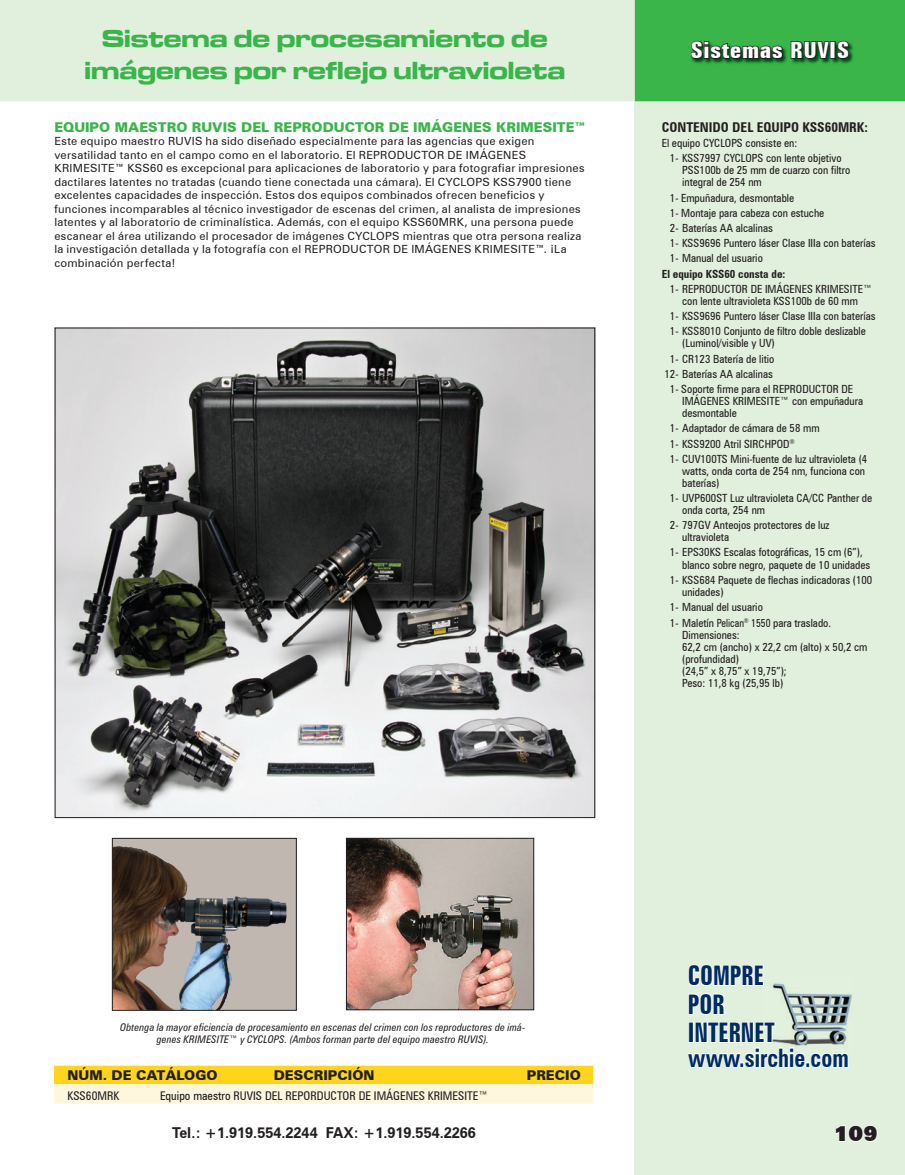
<style>
.page{position:relative;width:905px;height:1175px;background:#fff}
.page>*{position:absolute;margin:0;border:0;box-sizing:border-box;transform-origin:0 0}
.t1{font:700 extra-condensed 27px/28.5px "Zurich BT";color:#002c62;scale:.96 1}
.t2{font:25.5px/31.5px "Microgramma D Bold Exte";color:#3ab54a;text-align:center}
.t3{font:700 condensed 25.5px "Zurich BT";color:#002c62;scale:.87 1}
.t4{font:700 extra-condensed 22.5px "Zurich BT";letter-spacing:.02em;color:#fff;scale:1.2 1}
.t5{font:900 21px "Zurich BT";color:#231f20}
.t6{font:700 15px "Zurich BT";color:#231f20}
.t7{font:900 13.5px "Zurich BT";color:#3ab54a}
.t8{font:900 13.5px "Zurich BT";color:#231f20}
.t9{font:700 condensed 13.5px "Zurich BT";color:#231f20}
.t10{font:condensed 12px "Zurich BT";color:#231f20}
.t11{font:condensed 11.25px/12px "Zurich BT";color:#231f20}
.t12{font:11.25px/13.5px "Zurich BT";letter-spacing:.02em;color:#231f20}
.t13{font:700 condensed 11.25px "Zurich BT";color:#231f20}
.t14{font:italic condensed 10.5px/12px "Zurich BT";letter-spacing:.02em;color:#231f20;text-align:center}
</style>
<div class="page">
<div style="left:0;top:0;width:634px;height:101px;background:#e1efdd"></div>
<div style="left:634px;top:88px;width:270px;height:1086px;background:#e1efdd"></div>
<svg style="left:835px;top:1125px;width:43px;height:17px"></svg>
<svg style="left:634px;top:0;width:270px;height:101px;background:#39aa48"></svg>
<div style="left:112px;top:838px;width:184px;height:172px;background:#c0b7b1"></div>
<img style="left:114px;top:846px;width:85px;height:162px">
<img style="left:199px;top:896px;width:87px;height:32px">
<img style="left:199px;top:928px;width:39px;height:80px">
<div style="left:112px;top:838px;width:185px;height:172px;border:1px solid #231f20"></div>
<div style="left:54px;top:1065px;width:539px;height:20px;background:#fed41d"></div>
<div style="left:54px;top:1084px;width:539px;height:19px;background:#fef7de"></div>
<img style="left:348px;top:840px;width:184px;height:168px">
<div style="left:346px;top:838px;width:188px;height:172px;border:1px solid #231f20"></div>
<img style="left:57px;top:330px;width:536px;height:486px">
<img style="left:849px;top:994px;width:3px;height:17px">
<svg style="left:688px;top:964px;width:161px;height:104px"></svg>
<h2 class="t2" style="left:85px;top:22px;width:482px">Sistema de procesamiento de imágenes por reflejo ultravioleta</h2>
<p class="t7" style="left:54px;top:119px;width:533px">EQUIPO MAESTRO RUVIS DEL REPRODUCTOR DE IMÁGENES KRIMESITE™</p>
<p class="t12" style="left:54px;top:134px;width:531px">Este equipo maestro RUVIS ha sido diseñado especialmente para las agencias que exigen versatilidad tanto en el campo como en el laboratorio. El REPRODUCTOR DE IMÁGENES KRIMESITE™ KSS60 es excepcional para aplicaciones de laboratorio y para fotografiar impresiones dactilares latentes no tratadas (cuando tiene conectada una cámara). El CYCLOPS KSS7900 tiene excelentes capacidades de inspección. Estos dos equipos combinados ofrecen beneficios y funciones incomparables al técnico investigador de escenas del crimen, al analista de impresiones latentes y al laboratorio de criminalística. Además, con el equipo KSS60MRK, una persona puede escanear el área utilizando el procesador de imágenes CYCLOPS mientras que otra persona realiza la investigación detallada y la fotografía con el REPRODUCTOR DE IMÁGENES KRIMESITE™. ¡La combinación perfecta!</p>
<h3 class="t4" style="left:690px;top:37px;width:134px">Sistemas RUVIS</h3>
<p class="t9" style="left:662px;top:119px;width:208px">CONTENIDO DEL EQUIPO KSS60MRK:</p>
<p class="t11" style="left:670px;top:135px;width:173px;line-height:15.1px;text-indent:-8px">El equipo CYCLOPS consiste en:<br>1- KSS7997 CYCLOPS con lente objetivo</p>
<p class="t11" style="left:682px;top:164px;width:170px">PSS100b de 25 mm de cuarzo con filtro integral de 254 nm</p>
<p class="t11" style="left:670px;top:190px;width:207px;line-height:15.1px">1- Empuñadura, desmontable<br>1- Montaje para cabeza con estuche<br>2- Baterías AA alcalinas<br>1- KSS9696 Puntero láser Clase IIIa con baterías<br>1- Manual del usuario</p>
<p class="t13" style="left:662px;top:267px;width:125px">El equipo KSS60 consta de:</p>
<p class="t11" style="left:670px;top:283px;width:204px;text-align:center">1- REPRODUCTOR DE IMÁGENES KRIMESITE™ con lente ultravioleta KSS100b de 60 mm</p>
<p class="t11" style="left:670px;top:308px;width:207px;line-height:15.1px">1- KSS9696 Puntero láser Clase IIIa con baterías<br>1- KSS8010 Conjunto de filtro doble deslizable</p>
<p class="t11" style="left:682px;top:337px;width:94px">(Luminol/visible y UV)</p>
<p class="t11" style="left:670px;top:352px;width:106px">1- CR123 Batería de litio</p>
<p class="t11" style="left:664px;top:368px;width:110px">12- Baterías AA alcalinas</p>
<p class="t11" style="left:670px;top:383px;width:185px">1- Soporte firme para el REPRODUCTOR DE</p>
<p class="t11" style="left:682px;top:395px;width:182px">IMÁGENES KRIMESITE™ con empuñadura desmontable</p>
<p class="t11" style="left:670px;top:420px;width:199px;line-height:15.3px">1- Adaptador de cámara de 58 mm<br>1- KSS9200 Atril SIRCHPOD<sup>®<br></sup>1- CUV100TS Mini-fuente de luz ultravioleta (4</p>
<p class="t11" style="left:682px;top:464px;width:184px">watts, onda corta de 254 nm, funciona con baterías)</p>
<p class="t11" style="left:682px;top:492px;width:192px;text-indent:-12px">1- UVP600ST Luz ultravioleta CA/CC Panther de onda corta, 254 nm</p>
<p class="t11" style="left:682px;top:519px;width:149px;text-indent:-12px">2- 797GV Anteojos protectores de luz ultravioleta</p>
<p class="t11" style="left:682px;top:546px;width:190px;text-indent:-12px">1- EPS30KS Escalas fotográficas, 15 cm (6”), blanco sobre negro, paquete de 10 unidades</p>
<p class="t11" style="left:682px;top:573px;width:192px;text-indent:-12px">1- KSS684 Paquete de flechas indicadoras (100 unidades)</p>
<p class="t11" style="left:670px;top:599px;width:163px;line-height:15.9px">1- Manual del usuario<br>1- Maletín Pelican<sup>®</sup> 1550 para traslado.</p>
<p class="t11" style="left:682px;top:629px;width:187px">Dimensiones:<br>62,2 cm (ancho) x 22,2 cm (alto) x 50,2 cm (profundidad)<br>(24,5” x 8,75” x 19,75”);<br>Peso: 11,8 kg (25,95 lb)</p>
<p class="t14" style="left:120px;top:1021px;width:406px">Obtenga la mayor eficiencia de procesamiento en escenas del crimen con los reproductores de imá&shy;genes KRIMESITE™ y CYCLOPS. (Ambos forman parte del equipo maestro RUVIS).</p>
<p class="t8" style="left:68px;top:1067px;width:151px">NÚM. DE CATÁLOGO</p>
<p class="t8" style="left:274px;top:1067px;width:102px">DESCRIPCIÓN</p>
<p class="t8" style="left:526px;top:1067px;width:56px">PRECIO</p>
<p class="t10" style="left:68px;top:1088px;width:53px">KSS60MRK</p>
<p class="t10" style="left:160px;top:1088px;width:330px">Equipo maestro RUVIS DEL REPORDUCTOR DE IMÁGENES KRIMESITE™</p>
<h1 class="t1" style="left:687px;top:961px;width:92px">COMPRE<br>POR<br>INTERNET</h1>
<h2 class="t3" style="left:688px;top:1042px;width:186px">www.sirchie.com</h2>
<h3 class="t6" style="left:172px;top:1124px;width:305px">Tel.: +1.919.554.2244 FAX: +1.919.554.2266</h3>
<h3 class="t5" style="left:833px;top:1120px;width:46px">109</h3>
</div>
